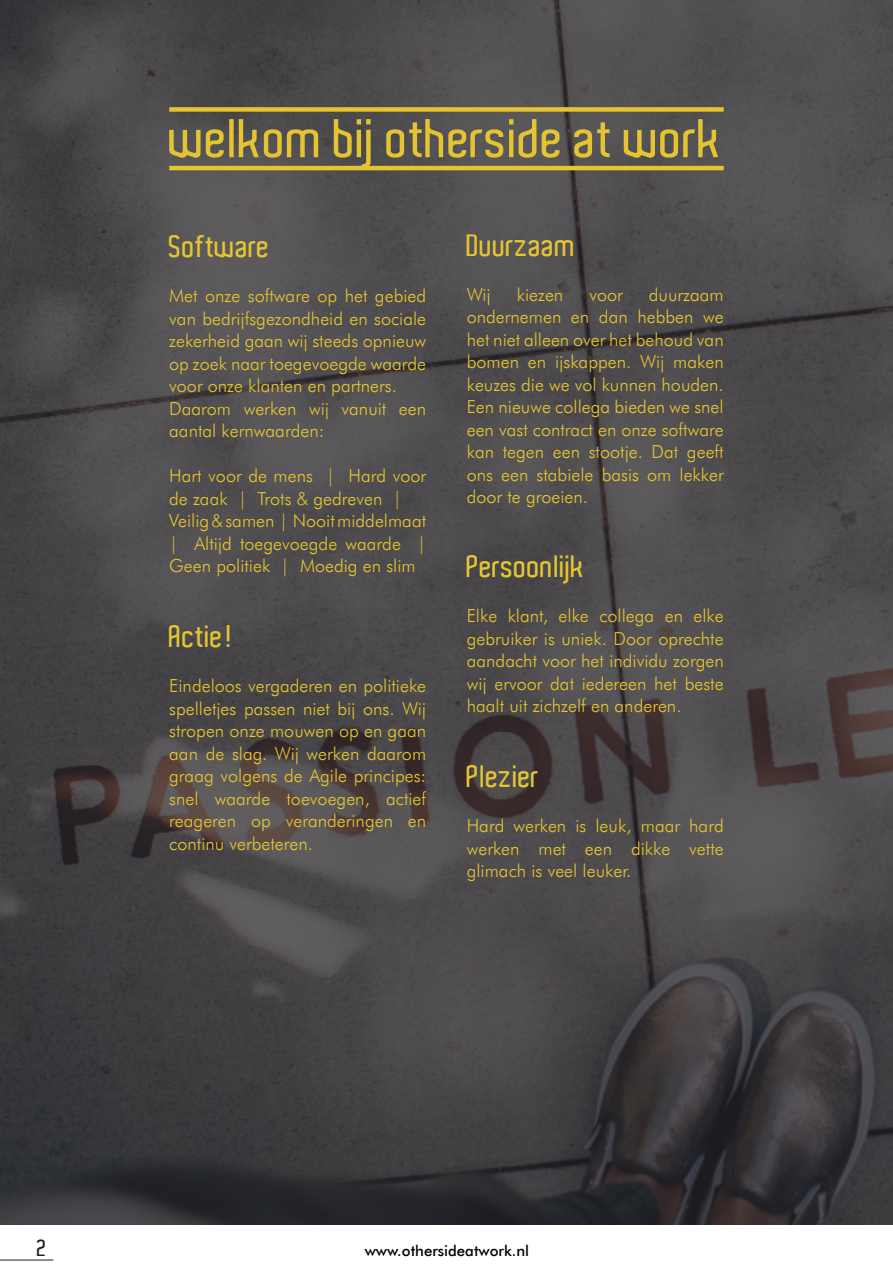
<style>
.page{position:relative;width:893px;height:1276px;background:#fff}
.page>*{position:absolute;margin:0;border:0;box-sizing:border-box;transform-origin:0 0}
.t1{font:600 52.5px "Aldo";color:#e4c531}
.t2{font:600 30px "Aldo";color:#e4c531}
.t3{font:600 22.5px "Aldo";color:#231f20}
.t4{font:300 18px/22.5px "Futura BT";color:#e4c531;text-align:justify}
.t5{font:500 15px "Futura BT";color:#000001}
</style>
<div class="page">
<hr style="left:0;top:1259px;width:53px;height:1px;background:#231f20">
<img style="left:0;top:0;width:893px;height:1224px">
<div style="left:169px;top:107px;width:555px;height:5px;background:#e4c531"></div>
<hr style="left:169px;top:166px;width:555px;height:4px;background:#e4c531">
<p class="t1" style="left:169px;top:109px;width:556px">welkom bij otherside at work</p>
<p class="t2" style="left:169px;top:230px;width:102px">Software</p>
<p class="t4" style="left:169px;top:284px;width:258px">Met onze software op het gebied van bedrijfsgezondheid en sociale zekerheid gaan wij steeds opnieuw op zoek naar toegevoegde waarde voor onze klanten en partners.</p>
<p class="t4" style="left:169px;top:396px;width:258px">Daarom werken wij vanuit een aantal kernwaarden:</p>
<p class="t4" style="left:169px;top:464px;width:258px">Hart voor de mens | Hard voor de zaak | Trots &amp; gedreven |</p>
<p class="t4" style="left:169px;top:509px;width:258px">Veilig &amp; samen | Nooit middelmaat | Altijd toegevoegde waarde | Geen politiek | Moedig en slim</p>
<p class="t2" style="left:169px;top:619px;width:64px">Actie!</p>
<p class="t4" style="left:169px;top:674px;width:258px">Eindeloos vergaderen en politieke spelletjes passen niet bij ons. Wij stropen onze mouwen op en gaan aan de slag. Wij werken daarom graag volgens de Agile principes: snel waarde toevoegen, actief reageren op veranderingen en continu verbeteren.</p>
<p class="t2" style="left:467px;top:228px;width:111px">Duurzaam</p>
<p class="t4" style="left:467px;top:283px;width:26px">Wij</p>
<p class="t4" style="left:517px;top:283px;width:48px">kiezen</p>
<p class="t4" style="left:589px;top:283px;width:35px">voor</p>
<p class="t4" style="left:467px;top:283px;width:258px;text-indent:182px">duurzaam ondernemen en dan hebben we het niet alleen over het behoud van bomen en ijskappen. Wij maken keuzes die we vol kunnen houden.<br>Een nieuwe collega bieden we snel een vast contract en onze software kan tegen een stootje. Dat geeft ons een stabiele basis om lekker door te groeien.</p>
<p class="t2" style="left:467px;top:549px;width:120px">Persoonlijk</p>
<p class="t4" style="left:467px;top:604px;width:258px">Elke klant, elke collega en elke gebruiker is uniek. Door oprechte aandacht voor het individu zorgen wij ervoor dat iedereen het beste haalt uit zichzelf en anderen.</p>
<p class="t2" style="left:467px;top:759px;width:75px">Plezier</p>
<p class="t4" style="left:467px;top:814px;width:258px">Hard werken is leuk, maar hard werken met een dikke vette glimach is veel leuker.</p>
<p class="t3" style="left:37px;top:1235px;width:11px">2</p>
<p class="t5" style="left:365px;top:1239px;width:166px">www.othersideatwork.nl</p>
</div>
